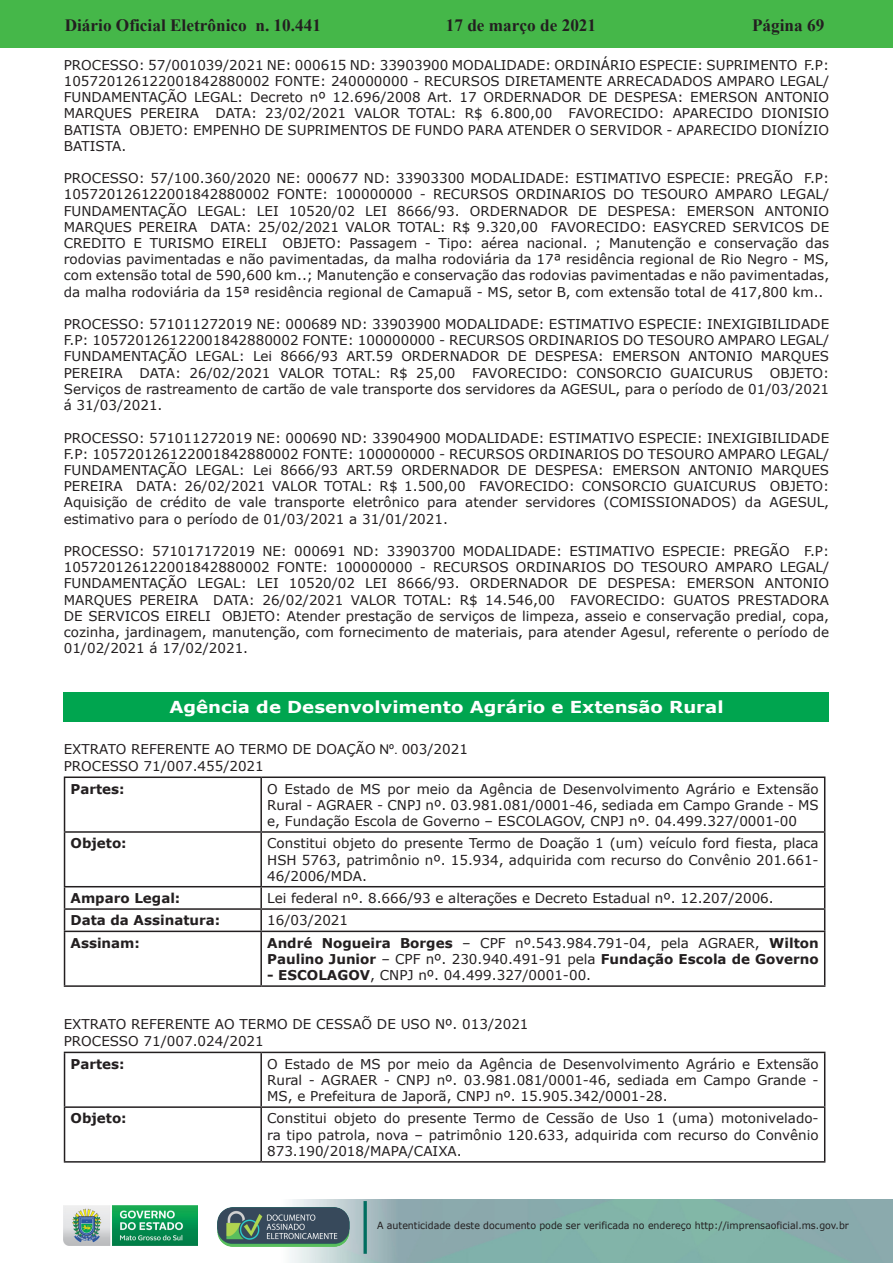
<style>
.page{position:relative;width:893px;height:1263px;background:#fff}
.page>*{position:absolute;margin:0;border:0;box-sizing:border-box;transform-origin:0 0}
.t1{font:700 17.25px "Times New Roman";color:#231f20}
.Atos_Normativos_da_A{font:700 16.5px "Verdana";color:#fff;scale:1.1 1}
.Normal_wrd_1{font:13.5px/16.2px "Verdana";color:#231f20;text-align:justify}
.t2{font:700 13.5px/16.2px "Verdana";color:#231f20}
.t3{font:9.9px "Verdana";color:#231f20;scale:.95 1}
.s1{font-family:"Arial"}
.s2{font-weight:400}
.s3{font-weight:700}
</style>
<div class="page">
<div style="left:0;top:0;width:893px;height:48px;background:#45b749"></div>
<img style="left:63px;top:1199px;width:830px;height:64px">
<img style="left:364px;top:1202px;width:2px;height:51px">
<img style="left:218px;top:1207px;width:132px;height:39px">
<img style="left:64px;top:1205px;width:134px;height:41px">
<div style="left:64px;top:692px;width:765px;height:30px;background:#00a54f"></div>
<hr style="left:64px;top:776px;width:197px;height:2px;background:#231f20">
<hr style="left:64px;top:778px;width:1px;height:53px;background:#231f20">
<hr style="left:261px;top:776px;width:564px;height:2px;background:#231f20">
<hr style="left:260px;top:778px;width:2px;height:53px;background:#231f20">
<hr style="left:824px;top:778px;width:1px;height:53px;background:#231f20">
<hr style="left:64px;top:831px;width:197px;height:2px;background:#231f20">
<hr style="left:64px;top:833px;width:1px;height:53px;background:#231f20">
<hr style="left:261px;top:831px;width:564px;height:2px;background:#231f20">
<hr style="left:260px;top:833px;width:2px;height:53px;background:#231f20">
<hr style="left:824px;top:833px;width:1px;height:53px;background:#231f20">
<hr style="left:64px;top:886px;width:197px;height:1px;background:#231f20">
<hr style="left:261px;top:886px;width:564px;height:1px;background:#231f20">
<hr style="left:260px;top:887px;width:2px;height:21px;background:#231f20">
<hr style="left:64px;top:908px;width:197px;height:2px;background:#231f20">
<svg style="left:64px;top:887px;width:1px;height:44px"></svg>
<hr style="left:261px;top:908px;width:564px;height:2px;background:#231f20">
<hr style="left:260px;top:910px;width:2px;height:21px;background:#231f20">
<svg style="left:824px;top:887px;width:1px;height:44px"></svg>
<hr style="left:64px;top:931px;width:197px;height:1px;background:#231f20">
<hr style="left:64px;top:932px;width:1px;height:53px;background:#231f20">
<hr style="left:261px;top:931px;width:564px;height:1px;background:#231f20">
<hr style="left:260px;top:932px;width:2px;height:53px;background:#231f20">
<hr style="left:824px;top:932px;width:1px;height:53px;background:#231f20">
<hr style="left:64px;top:985px;width:197px;height:2px;background:#231f20">
<hr style="left:261px;top:985px;width:564px;height:2px;background:#231f20">
<hr style="left:64px;top:1052px;width:197px;height:1px;background:#231f20">
<hr style="left:64px;top:1053px;width:1px;height:53px;background:#231f20">
<hr style="left:261px;top:1052px;width:564px;height:1px;background:#231f20">
<hr style="left:260px;top:1053px;width:2px;height:53px;background:#231f20">
<hr style="left:824px;top:1053px;width:1px;height:53px;background:#231f20">
<hr style="left:64px;top:1106px;width:197px;height:2px;background:#231f20">
<hr style="left:64px;top:1108px;width:1px;height:53px;background:#231f20">
<hr style="left:261px;top:1106px;width:564px;height:2px;background:#231f20">
<hr style="left:260px;top:1108px;width:2px;height:53px;background:#231f20">
<hr style="left:824px;top:1108px;width:1px;height:53px;background:#231f20">
<hr style="left:64px;top:1161px;width:197px;height:1px;background:#231f20">
<hr style="left:261px;top:1161px;width:564px;height:1px;background:#231f20">
<p class="t1" style="left:65px;top:13px;width:258px">Diário Oficial Eletrônico n. 10.441</p>
<p class="t1" style="left:446px;top:13px;width:152px">17 de março de 2021</p>
<p class="t1" style="left:752px;top:13px;width:74px">Página 69</p>
<p class="Normal_wrd_1" style="left:64px;top:57px;width:767px">PROCESSO: 57/001039/2021 NE: 000615 ND: 33903900 MODALIDADE: ORDINÁRIO ESPECIE: SUPRIMENTO F.P:<br>105720126122001842880002 FONTE: 240000000 - RECURSOS DIRETAMENTE ARRECADADOS AMPARO LEGAL/ FUNDAMENTAÇÃO LEGAL: Decreto nº 12.696/2008 Art. 17 ORDERNADOR DE DESPESA: EMERSON ANTONIO MARQUES PEREIRA DATA: 23/02/2021 VALOR TOTAL: R$ 6.800,00 FAVORECIDO: APARECIDO DIONISIO BATISTA OBJETO: EMPENHO DE SUPRIMENTOS DE FUNDO PARA ATENDER O SERVIDOR - APARECIDO DIONÍZIO BATISTA.</p>
<p class="Normal_wrd_1" style="left:64px;top:170px;width:767px">PROCESSO: 57/100.360/2020 NE: 000677 ND: 33903300 MODALIDADE: ESTIMATIVO ESPECIE: PREGÃO F.P:<br>105720126122001842880002 FONTE: 100000000 - RECURSOS ORDINARIOS DO TESOURO AMPARO LEGAL/ FUNDAMENTAÇÃO LEGAL: LEI 10520/02 LEI 8666/93. ORDERNADOR DE DESPESA: EMERSON ANTONIO MARQUES PEREIRA DATA: 25/02/2021 VALOR TOTAL: R$ 9.320,00 FAVORECIDO: EASYCRED SERVICOS DE CREDITO E TURISMO EIRELI OBJETO: Passagem - Tipo: aérea nacional. ; Manutenção e conservação das rodovias pavimentadas e não pavimentadas, da malha rodoviária da 17ª residência regional de Rio Negro - MS, com extensão total de 590,600 km..; Manutenção e conservação das rodovias pavimentadas e não pavimentadas, da malha rodoviária da 15ª residência regional de Camapuã - MS, setor B, com extensão total de 417,800 km..</p>
<p class="Normal_wrd_1" style="left:64px;top:316px;width:767px">PROCESSO: 571011272019 NE: 000689 ND: 33903900 MODALIDADE: ESTIMATIVO ESPECIE: INEXIGIBILIDADE F.P: 105720126122001842880002 FONTE: 100000000 - RECURSOS ORDINARIOS DO TESOURO AMPARO LEGAL/ FUNDAMENTAÇÃO LEGAL: Lei 8666/93 ART.59 ORDERNADOR DE DESPESA: EMERSON ANTONIO MARQUES PEREIRA DATA: 26/02/2021 VALOR TOTAL: R$ 25,00 FAVORECIDO: CONSORCIO GUAICURUS OBJETO:<br>Serviços de rastreamento de cartão de vale transporte dos servidores da AGESUL, para o período de 01/03/2021 á 31/03/2021.</p>
<p class="Normal_wrd_1" style="left:64px;top:429px;width:767px">PROCESSO: 571011272019 NE: 000690 ND: 33904900 MODALIDADE: ESTIMATIVO ESPECIE: INEXIGIBILIDADE F.P: 105720126122001842880002 FONTE: 100000000 - RECURSOS ORDINARIOS DO TESOURO AMPARO LEGAL/ FUNDAMENTAÇÃO LEGAL: Lei 8666/93 ART.59 ORDERNADOR DE DESPESA: EMERSON ANTONIO MARQUES PEREIRA DATA: 26/02/2021 VALOR TOTAL: R$ 1.500,00 FAVORECIDO: CONSORCIO GUAICURUS OBJETO:<br>Aquisição de crédito de vale transporte eletrônico para atender servidores (COMISSIONADOS) da AGESUL, estimativo para o período de 01/03/2021 a 31/01/2021.</p>
<p class="Normal_wrd_1" style="left:64px;top:543px;width:767px">PROCESSO: 571017172019 NE: 000691 ND: 33903700 MODALIDADE: ESTIMATIVO ESPECIE: PREGÃO F.P:<br>105720126122001842880002 FONTE: 100000000 - RECURSOS ORDINARIOS DO TESOURO AMPARO LEGAL/ FUNDAMENTAÇÃO LEGAL: LEI 10520/02 LEI 8666/93. ORDERNADOR DE DESPESA: EMERSON ANTONIO MARQUES PEREIRA DATA: 26/02/2021 VALOR TOTAL: R$ 14.546,00 FAVORECIDO: GUATOS PRESTADORA DE SERVICOS EIRELI OBJETO: Atender prestação de serviços de limpeza, asseio e conservação predial, copa, cozinha, jardinagem, manutenção, com fornecimento de materiais, para atender Agesul, referente o período de 01/02/2021 á 17/02/2021.</p>
<p class="Atos_Normativos_da_A" style="left:169px;top:696px;width:505px">Agência de Desenvolvimento Agrário e Extensão Rural</p>
<p class="Normal_wrd_1" style="left:64px;top:741px;width:406px">EXTRATO REFERENTE AO TERMO DE DOAÇÃO <span class="s1">Nº.</span> 003/2021</p>
<p class="Normal_wrd_1" style="left:64px;top:757px;width:202px">PROCESSO 71/007.455/2021</p>
<p class="t2" style="left:71px;top:780px;width:56px">Partes:</p>
<p class="Normal_wrd_1" style="left:267px;top:780px;width:553px">O Estado de MS por meio da Agência de Desenvolvimento Agrário e Extensão Rural - AGRAER - CNPJ nº. 03.981.081/0001-46, sediada em Campo Grande - MS e, Fundação Escola de Governo – ESCOLAGOV, CNPJ nº. 04.499.327/0001-00</p>
<p class="t2" style="left:71px;top:835px;width:58px">Objeto:</p>
<p class="Normal_wrd_1" style="left:267px;top:835px;width:553px">Constitui objeto do presente Termo de Doação 1 (um) veículo ford fiesta, placa HSH 5763, patrimônio nº. 15.934, adquirida com recurso do Convênio 201.661- 46/2006/MDA.</p>
<p class="t2" style="left:71px;top:890px;width:111px">Amparo Legal:</p>
<p class="Normal_wrd_1" style="left:267px;top:890px;width:508px">Lei federal nº. 8.666/93 e alterações e Decreto Estadual nº. 12.207/2006.</p>
<p class="t2" style="left:71px;top:912px;width:151px">Data da Assinatura:</p>
<p class="Normal_wrd_1" style="left:267px;top:912px;width:82px">16/03/2021</p>
<p class="t2" style="left:71px;top:934px;width:71px">Assinam:</p>
<p class="t2" style="left:267px;top:934px;width:553px">André Nogueira Borges <span class="s2">– CPF nº.543.984.791-04, pela AGRAER,</span> Wilton<br>Paulino Junior <span class="s2">– CPF nº. 230.940.491-91 pela</span> Fundação Escola de Governo</p>
<p class="Normal_wrd_1" style="left:267px;top:967px;width:325px"><span class="s3">- ESCOLAGOV</span>, CNPJ nº. 04.499.327/0001-00.</p>
<p class="Normal_wrd_1" style="left:64px;top:1016px;width:466px">EXTRATO REFERENTE AO TERMO DE CESSAÕ DE USO Nº. 013/2021</p>
<p class="Normal_wrd_1" style="left:64px;top:1032px;width:202px">PROCESSO 71/007.024/2021</p>
<p class="t2" style="left:71px;top:1055px;width:56px">Partes:</p>
<p class="Normal_wrd_1" style="left:267px;top:1055px;width:553px">O Estado de MS por meio da Agência de Desenvolvimento Agrário e Extensão Rural - AGRAER - CNPJ nº. 03.981.081/0001-46, sediada em Campo Grande - MS, e Prefeitura de Japorã, CNPJ nº. 15.905.342/0001-28.</p>
<p class="t2" style="left:71px;top:1110px;width:58px">Objeto:</p>
<p class="Normal_wrd_1" style="left:267px;top:1110px;width:553px">Constitui objeto do presente Termo de Cessão de Uso 1 (uma) motonivelado&shy;ra tipo patrola, nova – patrimônio 120.633, adquirida com recurso do Convênio 873.190/2018/MAPA/CAIXA.</p>
<p class="t3" style="left:377px;top:1219px;width:498px">A autenticidade deste documento pode ser verificada no endereço http://imprensaoficial.ms.gov.br</p>
</div>
